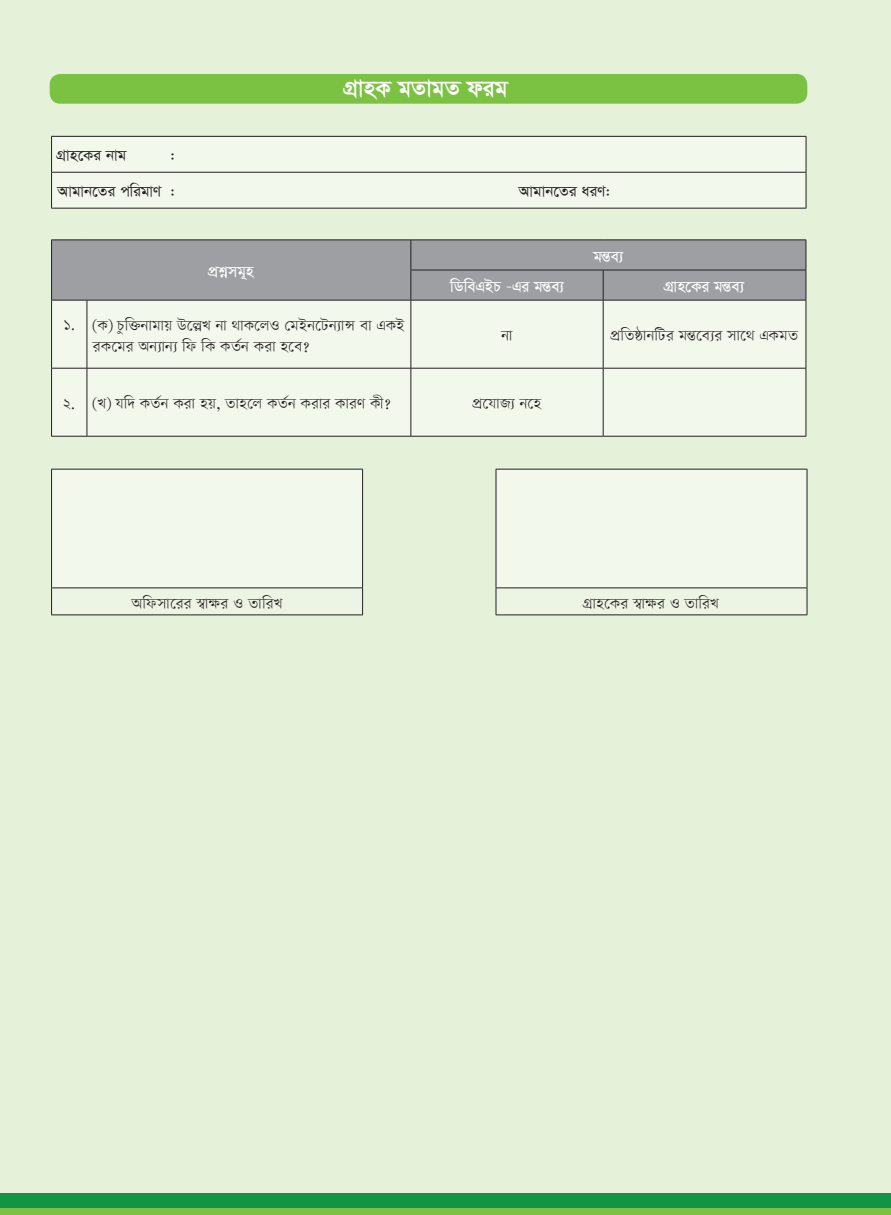
<style>
.page{position:relative;width:891px;height:1215px;background:#e6f1da}
.page>*{position:absolute;margin:0;border:0;box-sizing:border-box;transform-origin:0 0}
.t1{font:27px "Sutonny MJ Bold";color:#fff}
.t2{font:18px/21.6px "Tangon MJ";color:#231f20}
.t3{font:700 18px "Tangon MJ";color:#fff}
.t4{font:18px/35.8px "Sutonny MJ";color:#231f20;text-align:right}
</style>
<div class="page">
<div style="left:0;top:1208px;width:891px;height:7px;background:#7bc142"></div>
<div style="left:0;top:1193px;width:891px;height:15px;background:#129346"></div>
<div style="left:52px;top:137px;width:754px;height:71px;background:#f2f8ec"></div>
<hr style="left:51px;top:136px;width:755px;height:1px;background:#231f20">
<hr style="left:51px;top:137px;width:1px;height:35px;background:#231f20">
<hr style="left:806px;top:137px;width:1px;height:35px;background:#231f20">
<hr style="left:51px;top:172px;width:755px;height:1px;background:#231f20">
<hr style="left:51px;top:173px;width:1px;height:35px;background:#231f20">
<hr style="left:806px;top:173px;width:1px;height:35px;background:#231f20">
<hr style="left:51px;top:208px;width:755px;height:1px;background:#231f20">
<div style="left:52px;top:241px;width:754px;height:59px;background:#9d9fa2"></div>
<div style="left:52px;top:301px;width:754px;height:135px;background:#f2f8ec"></div>
<hr style="left:51px;top:240px;width:36px;height:1px;background:#231f20">
<hr style="left:51px;top:240px;width:1px;height:30px;background:#231f20">
<hr style="left:87px;top:240px;width:324px;height:1px;background:#231f20">
<hr style="left:411px;top:240px;width:192px;height:1px;background:#231f20">
<hr style="left:411px;top:240px;width:1px;height:30px;background:#231f20">
<hr style="left:603px;top:240px;width:203px;height:1px;background:#231f20">
<hr style="left:806px;top:240px;width:1px;height:30px;background:#231f20">
<hr style="left:51px;top:270px;width:1px;height:30px;background:#231f20">
<hr style="left:411px;top:270px;width:192px;height:1px;background:#231f20">
<hr style="left:411px;top:270px;width:1px;height:30px;background:#231f20">
<hr style="left:603px;top:270px;width:203px;height:1px;background:#231f20">
<hr style="left:603px;top:270px;width:1px;height:30px;background:#231f20">
<hr style="left:806px;top:270px;width:1px;height:30px;background:#231f20">
<hr style="left:51px;top:300px;width:36px;height:1px;background:#231f20">
<hr style="left:51px;top:300px;width:1px;height:68px;background:#231f20">
<hr style="left:87px;top:300px;width:324px;height:1px;background:#231f20">
<hr style="left:87px;top:300px;width:1px;height:68px;background:#231f20">
<hr style="left:411px;top:300px;width:192px;height:1px;background:#231f20">
<hr style="left:411px;top:300px;width:1px;height:68px;background:#231f20">
<hr style="left:603px;top:300px;width:203px;height:1px;background:#231f20">
<hr style="left:603px;top:300px;width:1px;height:68px;background:#231f20">
<hr style="left:806px;top:300px;width:1px;height:68px;background:#231f20">
<hr style="left:51px;top:368px;width:36px;height:1px;background:#231f20">
<hr style="left:51px;top:368px;width:1px;height:68px;background:#231f20">
<hr style="left:87px;top:368px;width:324px;height:1px;background:#231f20">
<hr style="left:87px;top:368px;width:1px;height:68px;background:#231f20">
<hr style="left:411px;top:368px;width:192px;height:1px;background:#231f20">
<hr style="left:411px;top:368px;width:1px;height:68px;background:#231f20">
<hr style="left:603px;top:368px;width:203px;height:1px;background:#231f20">
<hr style="left:603px;top:368px;width:1px;height:68px;background:#231f20">
<hr style="left:806px;top:368px;width:1px;height:68px;background:#231f20">
<hr style="left:51px;top:436px;width:36px;height:1px;background:#231f20">
<hr style="left:87px;top:436px;width:324px;height:1px;background:#231f20">
<hr style="left:411px;top:436px;width:192px;height:1px;background:#231f20">
<hr style="left:603px;top:436px;width:203px;height:1px;background:#231f20">
<svg style="left:52px;top:469px;width:755px;height:119px;fill:#f2f8ec"></svg>
<hr style="left:51px;top:469px;width:312px;height:1px;background:#231f20">
<hr style="left:51px;top:469px;width:1px;height:119px;background:#231f20">
<hr style="left:362px;top:469px;width:1px;height:119px;background:#231f20">
<hr style="left:496px;top:469px;width:311px;height:1px;background:#231f20">
<hr style="left:496px;top:469px;width:1px;height:119px;background:#231f20">
<hr style="left:807px;top:469px;width:1px;height:119px;background:#231f20">
<svg style="left:51px;top:588px;width:757px;height:27px"></svg>
<hr style="left:51px;top:615px;width:312px;height:1px;background:#231f20">
<hr style="left:496px;top:615px;width:311px;height:1px;background:#231f20">
<div style="left:50px;top:74px;width:757px;height:30px;background:#7bc142;border-radius:11px"></div>
<p class="t4" style="left:58px;top:139px;width:70px">MÖVN‡KI BVG</p>
<p class="t4" style="left:58px;top:139px;width:119px">:<br>AVGVB‡ZI CWIGVY :</p>
<p class="t3" style="left:209px;top:262px;width:47px">CÖKŒMG~N</p>
<h1 class="t1" style="left:345px;top:73px;width:164px">MÖVNK GZVGZ DIG</h1>
<p class="t4" style="left:519px;top:175px;width:93px">AVGVB‡ZI AIY:</p>
<p class="t3" style="left:594px;top:247px;width:31px">GŠÍE¨</p>
<p class="t3" style="left:450px;top:277px;width:115px">WWWEGBP -GI GŠÍE¨</p>
<p class="t3" style="left:665px;top:277px;width:81px">MÖVN‡KI GŠÍE¨</p>
<p class="t2" style="left:93px;top:315px;width:313px;text-indent:-29px">1. (K) PZW³BVGVQ D‡JØL BV _VK‡JI †GBB‡UB¨VÝ EV GKB<br>IK‡GI AB¨VB¨ WD WK KZ©B KIV N‡E?</p>
<p class="t2" style="left:501px;top:325px;width:13px">BV</p>
<p class="t2" style="left:611px;top:325px;width:189px">CÖWZÔVBWUI GŠÍ‡E¨I MV‡_ GKGZ</p>
<p class="t2" style="left:63px;top:393px;width:329px">2. (L) HW` KZ©B KIV NQ, ZVN‡J KZ©B KIVI KVIY KX?</p>
<p class="t2" style="left:473px;top:393px;width:70px">CÖ‡HVR¨ B‡N</p>
<p class="t2" style="left:132px;top:593px;width:153px">AWDMV‡II ¯^VŸI I ZVWIL</p>
<p class="t2" style="left:584px;top:593px;width:137px">MÖVN‡KI ¯^VŸI I ZVWIL</p>
</div>
